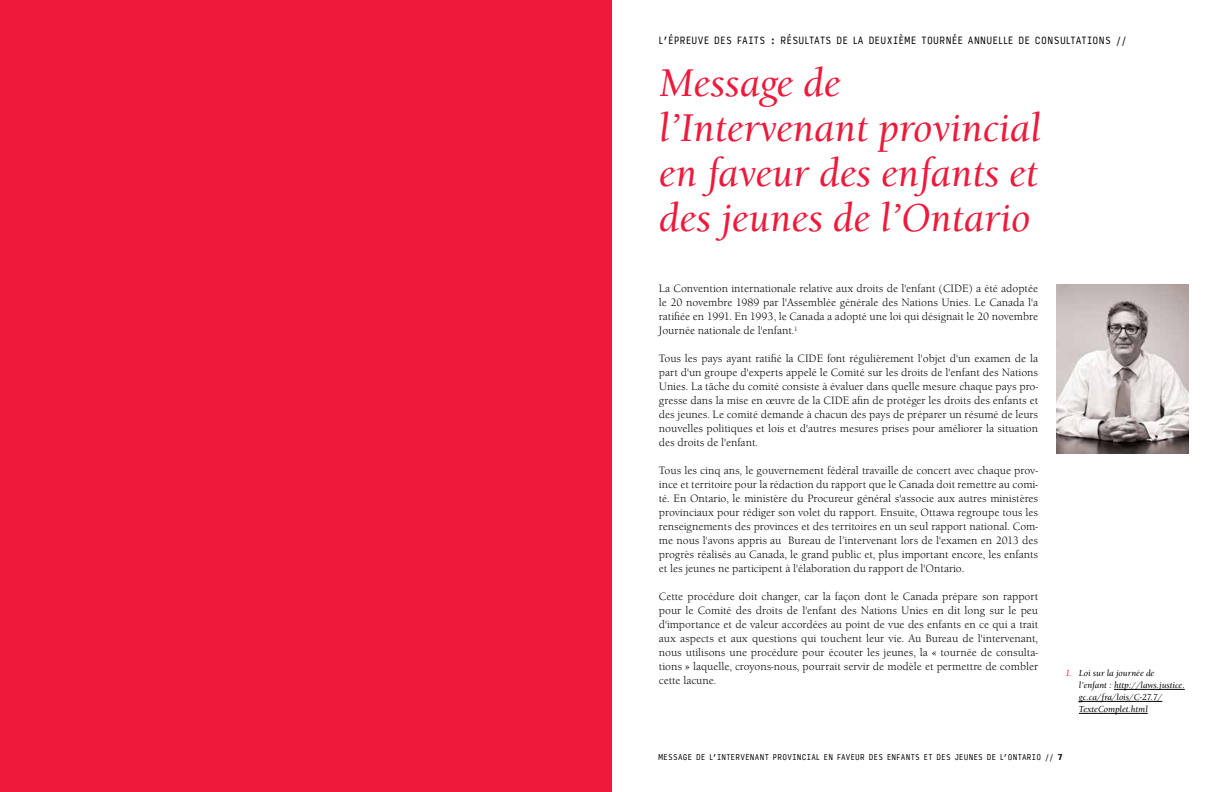
<style>
.page{position:relative;width:1224px;height:792px;background:#fff}
.page>*{position:absolute;margin:0;border:0;box-sizing:border-box;transform-origin:0 0}
.t1{font:italic 40px/45px "Berkeley Old Md ITC";color:#ed1a3b}
.t2{font:11px/14px "Berkeley Old ITC";color:#000;text-align:justify}
.t3{font:10px "Input Sans Compressed";letter-spacing:.04em;color:#000}
.t4{font:italic 9px/12px "Berkeley Old Md ITC";color:#000}
.t5{font:8px "Input Sans Compressed";letter-spacing:.04em;color:#000}
.s1{color:#ed1a3b}
.s2{font-weight:900}
</style>
<div class="page">
<div style="left:0;top:0;width:612px;height:792px;background:#ed1a3b"></div>
<hr style="left:1114px;top:689px;width:71px;height:1px;background:#000">
<hr style="left:1079px;top:701px;width:83px;height:1px;background:#000">
<hr style="left:1079px;top:713px;width:69px;height:1px;background:#000">
<img style="left:1056px;top:284px;width:133px;height:170px">
<p class="t3" style="left:659px;top:31px;width:469px">L’ÉPREUVE DES FAITS : RÉSULTATS DE LA DEUXIÈME TOURNÉE ANNUELLE DE CONSULTATIONS //</p>
<h1 class="t1" style="left:659px;top:60px;width:384px">Message de l’Intervenant provincial en faveur des enfants et des jeunes de l’Ontario</h1>
<p class="t2" style="left:659px;top:282px;width:381px">La Convention internationale relative aux droits de l'enfant (CIDE) a été adoptée le 20 novembre 1989 par l'Assemblée générale des Nations Unies. Le Canada l'a ratifiée en 1991. En 1993, le Canada a adopté une loi qui désignait le 20 novembre Journée nationale de l'enfant.<sup>1</sup></p>
<p class="t2" style="left:659px;top:352px;width:381px">Tous les pays ayant ratifié la CIDE font régulièrement l'objet d'un examen de la part d'un groupe d'experts appelé le Comité sur les droits de l'enfant des Nations Unies. La tâche du comité consiste à évaluer dans quelle mesure chaque pays pro&shy;gresse dans la mise en œuvre de la CIDE afin de protéger les droits des enfants et des jeunes. Le comité demande à chacun des pays de préparer un résumé de leurs nouvelles politiques et lois et d'autres mesures prises pour améliorer la situation des droits de l'enfant.</p>
<p class="t2" style="left:659px;top:464px;width:381px">Tous les cinq ans, le gouvernement fédéral travaille de concert avec chaque prov&shy;ince et territoire pour la rédaction du rapport que le Canada doit remettre au comi&shy;té. En Ontario, le ministère du Procureur général s'associe aux autres ministères provinciaux pour rédiger son volet du rapport. Ensuite, Ottawa regroupe tous les renseignements des provinces et des territoires en un seul rapport national. Com&shy;me nous l'avons appris au Bureau de l’intervenant lors de l'examen en 2013 des progrès réalisés au Canada, le grand public et, plus important encore, les enfants et les jeunes ne participent à l'élaboration du rapport de l'Ontario.</p>
<p class="t2" style="left:659px;top:590px;width:381px">Cette procédure doit changer, car la façon dont le Canada prépare son rapport pour le Comité des droits de l'enfant des Nations Unies en dit long sur le peu d'importance et de valeur accordées au point de vue des enfants en ce qui a trait aux aspects et aux questions qui touchent leur vie. Au Bureau de l'intervenant, nous utilisons une procédure pour écouter les jeunes, la « tournée de consulta&shy;tions » laquelle, croyons-nous, pourrait servir de modèle et permettre de combler cette lacune.</p>
<p class="t4" style="left:1079px;top:667px;width:107px;text-indent:-14px"><span class="s1">1.</span> Loi sur la journée de<br>l’enfant : http://laws.justice. gc.ca/fra/lois/C-27.7/<br>TexteComplet.html</p>
<p class="t5" style="left:658px;top:750px;width:406px">MESSAGE DE L’INTERVENANT PROVINCIAL EN FAVEUR DES ENFANTS ET DES JEUNES DE L’ONTARIO // <span class="s2">7</span></p>
</div>
